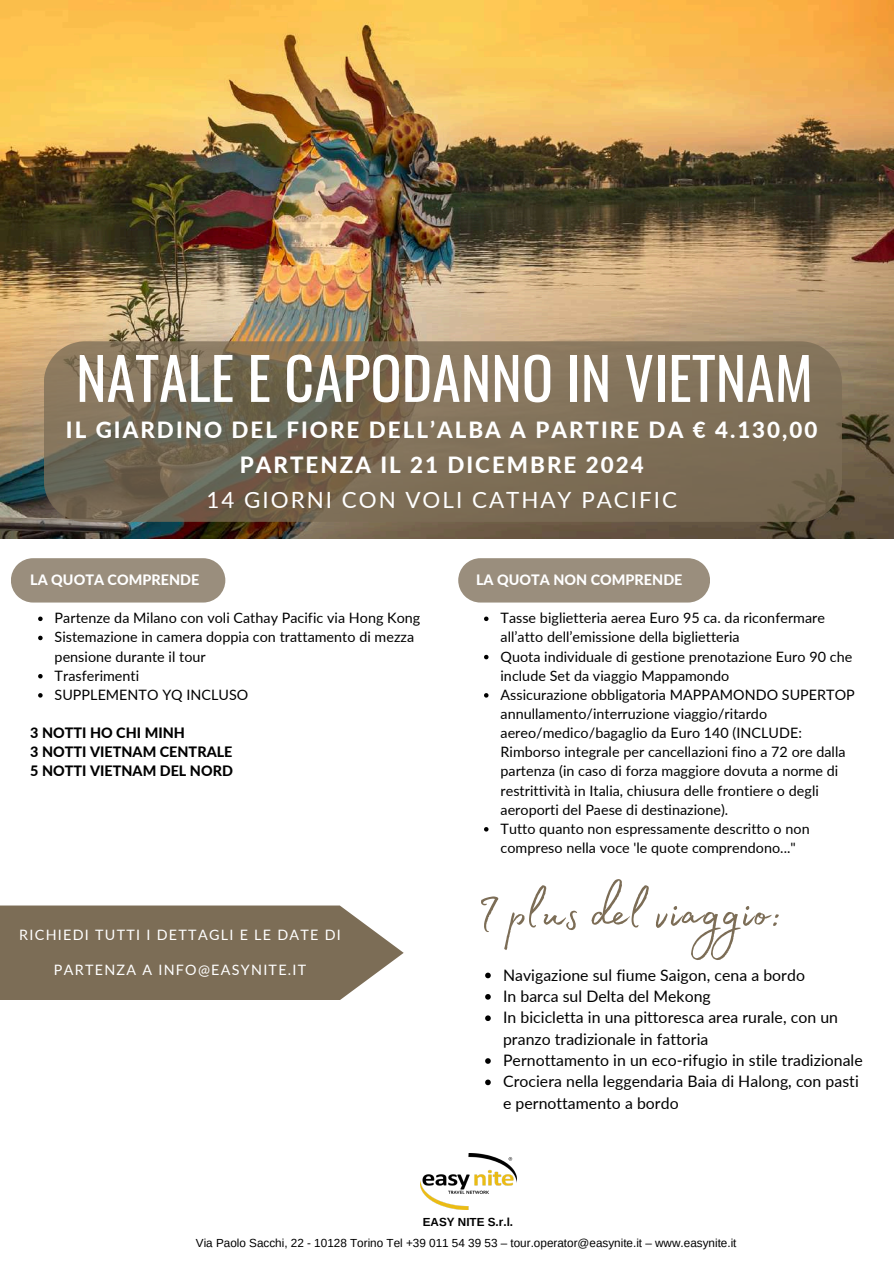
<style>
.page{position:relative;width:894px;height:1264px;background:#fff}
.page>*{position:absolute;margin:0;border:0;box-sizing:border-box;transform-origin:0 0}
.t1{font:60.75px "Madelyn Fill";letter-spacing:.005em;color:#7c6d56}
.t2{font:57.9px "Oswald";color:#fff}
.t3{font:800 22.35px/34.8px "Lato";letter-spacing:.09em;color:#fff;text-align:center}
.t4{font:22.35px "Lato";letter-spacing:.09em;color:#fff}
.t5{font:15.75px/21.3px "Lato";letter-spacing:.005em;color:#000}
.t6{font:14.25px/19.2px "Lato";letter-spacing:.005em;color:#000}
.t7{font:14.25px "Lato";letter-spacing:.09em;color:#fff}
.t8{font:800 14.25px/19.2px "Lato";color:#000}
.t9{font:800 14.25px "Lato";color:#fff}
.t10{font:11.7px "Arimo";color:#000}
.t11{font:700 11.7px "Arimo";color:#000}
</style>
<div class="page">
<img style="left:0;top:0;width:893px;height:538px">
<svg style="left:44px;top:341px;width:797px;height:181px;background:#7a6c55"></svg>
<div style="left:11px;top:558px;width:214px;height:44px;background:#9a8e7d"></div>
<div style="left:458px;top:558px;width:252px;height:44px;background:#9a8e7d"></div>
<img style="left:420px;top:1153px;width:96px;height:55px">
<svg style="left:0;top:905px;width:403px;height:95px;background:#867963"></svg>
<svg style="left:485px;top:972px;width:5px;height:6px"></svg>
<svg style="left:485px;top:994px;width:5px;height:5px"></svg>
<svg style="left:485px;top:1015px;width:5px;height:6px"></svg>
<svg style="left:485px;top:1058px;width:5px;height:5px"></svg>
<svg style="left:485px;top:1079px;width:5px;height:6px"></svg>
<svg style="left:38px;top:616px;width:5px;height:5px"></svg>
<svg style="left:38px;top:635px;width:5px;height:5px"></svg>
<svg style="left:38px;top:674px;width:5px;height:4px"></svg>
<svg style="left:38px;top:693px;width:5px;height:4px"></svg>
<svg style="left:484px;top:616px;width:4px;height:5px"></svg>
<svg style="left:484px;top:655px;width:4px;height:4px"></svg>
<svg style="left:484px;top:693px;width:4px;height:4px"></svg>
<svg style="left:484px;top:827px;width:4px;height:4px"></svg>
<h2 class="t2" style="left:76px;top:333px;width:738px">NATALE E CAPODANNO IN VIETNAM</h2>
<h3 class="t3" style="left:66px;top:412px;width:752px">IL GIARDINO DEL FIORE DELL’ALBA A PARTIRE DA € 4.130,00<br>PARTENZA IL 21 DICEMBRE 2024</h3>
<h3 class="t4" style="left:206px;top:485px;width:472px">14 GIORNI CON VOLI CATHAY PACIFIC</h3>
<p class="t9" style="left:30px;top:571px;width:170px">LA QUOTA COMPRENDE</p>
<p class="t6" style="left:55px;top:608px;width:367px">Partenze da Milano con voli Cathay Pacific via Hong Kong Sistemazione in camera doppia con trattamento di mezza pensione durante il tour<br>Trasferimenti<br>SUPPLEMENTO YQ INCLUSO</p>
<p class="t8" style="left:30px;top:723px;width:204px">3 NOTTI HO CHI MINH<br>3 NOTTI VIETNAM CENTRALE<br>5 NOTTI VIETNAM DEL NORD</p>
<p class="t7" style="left:19px;top:926px;width:323px">RICHIEDI TUTTI I DETTAGLI E LE DATE DI</p>
<p class="t7" style="left:54px;top:961px;width:254px">PARTENZA A INFO@EASYNITE.IT</p>
<p class="t9" style="left:476px;top:571px;width:208px">LA QUOTA NON COMPRENDE</p>
<p class="t6" style="left:500px;top:608px;width:356px">Tasse biglietteria aerea Euro 95 ca. da riconfermare all’atto dell’emissione della biglietteria<br>Quota individuale di gestione prenotazione Euro 90 che include Set da viaggio Mappamondo<br>Assicurazione obbligatoria MAPPAMONDO SUPERTOP annullamento/interruzione viaggio/ritardo aereo/medico/bagaglio da Euro 140 (INCLUDE:<br>Rimborso integrale per cancellazioni fino a 72 ore dalla partenza (in caso di forza maggiore dovuta a norme di restrittività in Italia, chiusura delle frontiere o degli aeroporti del Paese di destinazione).<br>Tutto quanto non espressamente descritto o non compreso nella voce 'le quote comprendono..."</p>
<h1 class="t1" style="left:476px;top:866px;width:307px">I plus del viaggio:</h1>
<p class="t5" style="left:503px;top:963px;width:361px">Navigazione sul fiume Saigon, cena a bordo<br>In barca sul Delta del Mekong<br>In bicicletta in una pittoresca area rurale, con un pranzo tradizionale in fattoria<br>Pernottamento in un eco-rifugio in stile tradizionale Crociera nella leggendaria Baia di Halong, con pasti e pernottamento a bordo</p>
<p class="t11" style="left:422px;top:1215px;width:92px">EASY NITE S.r.l.</p>
<p class="t10" style="left:196px;top:1236px;width:542px">Via Paolo Sacchi, 22 - 10128 Torino Tel +39 011 54 39 53 – tour.operator@easynite.it – www.easynite.it</p>
</div>
